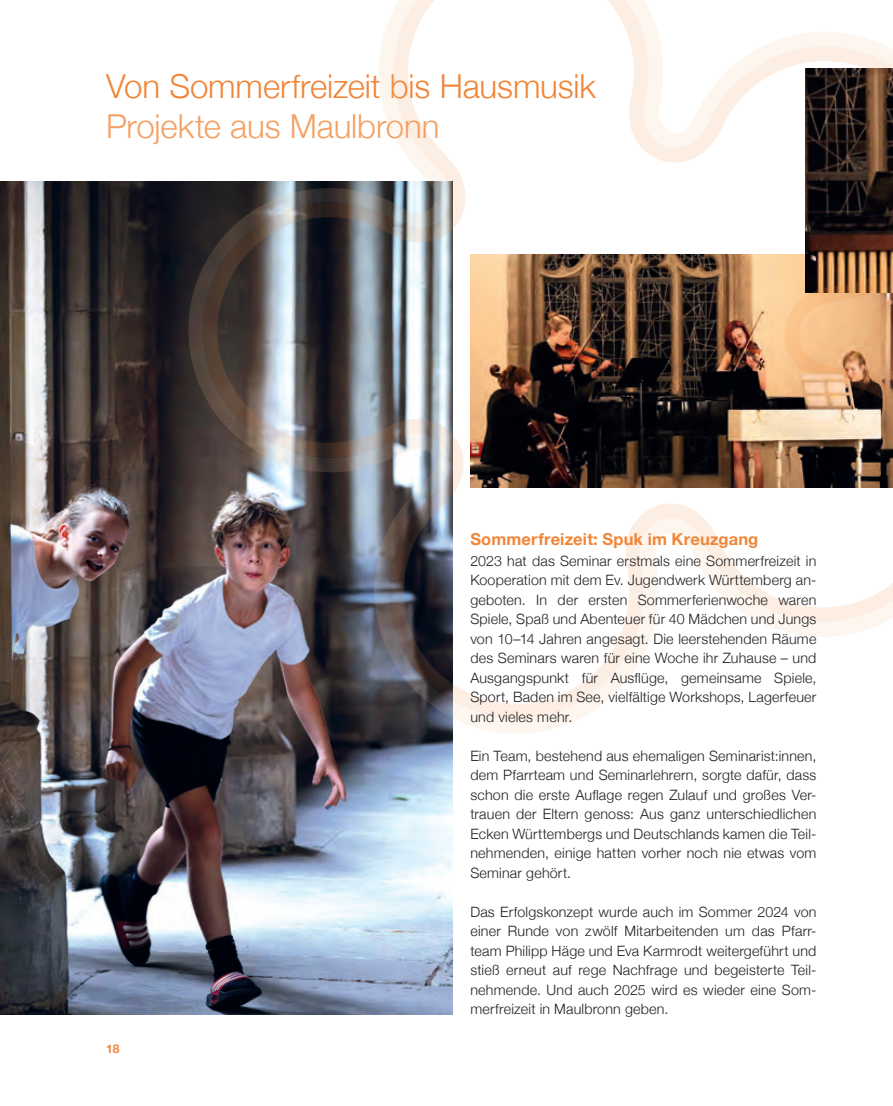
<style>
.page{position:relative;width:893px;height:1106px;background:#fff}
.page>*{position:absolute;margin:0;border:0;box-sizing:border-box;transform-origin:0 0}
.JB_Seminarstiftung_Head_Schwarz{font:300 33px "Helvetica Neue";letter-spacing:-.005em;color:#f18537}
.JB_Seminarstiftung_Head_Schwarz-2{font:300 33px "Helvetica Neue";letter-spacing:-.005em;color:#f5a064}
.JB_Seminarstiftung_Fließ{font:700 16.5px "Helvetica Neue";letter-spacing:.01em;color:#f18537}
.JB_Seminarstiftung_Fließ-2{font:300 14.25px/19.5px "Helvetica Neue";letter-spacing:.015em;color:#231f20;text-align:justify}
.EvSST_Jb_Fließtext{font:700 12px "Helvetica Neue";color:#f18537}
</style>
<div class="page">
<img style="left:0;top:182px;width:452px;height:832px">
<img style="left:67px;top:181px;width:386px;height:694px">
<img style="left:79px;top:0;width:814px;height:857px">
<p class="JB_Seminarstiftung_Head_Schwarz" style="left:106px;top:60px;width:491px">Von Sommerfreizeit bis Hausmusik</p>
<p class="JB_Seminarstiftung_Head_Schwarz-2" style="left:106px;top:99px;width:335px">Projekte aus Maulbronn</p>
<p class="EvSST_Jb_Fließtext" style="left:106px;top:1039px;width:15px">18</p>
<p class="JB_Seminarstiftung_Fließ" style="left:470px;top:526px;width:289px">Sommerfreizeit: Spuk im Kreuzgang</p>
<p class="JB_Seminarstiftung_Fließ-2" style="left:470px;top:550px;width:348px">2023 hat das Seminar erstmals eine Sommerfreizeit in Kooperation mit dem Ev. Jugendwerk Württemberg an&shy;geboten. In der ersten Sommerferienwoche waren Spiele, Spaß und Abenteuer für 40 Mädchen und Jungs von 10–14 Jahren angesagt. Die leerstehenden Räume des Seminars waren für eine Woche ihr Zuhause – und Ausgangspunkt für Ausflüge, gemeinsame Spiele, Sport, Baden im See, vielfältige Workshops, Lagerfeuer und vieles mehr.</p>
<p class="JB_Seminarstiftung_Fließ-2" style="left:470px;top:745px;width:348px">Ein Team, bestehend aus ehemaligen Seminarist:innen, dem Pfarrteam und Seminarlehrern, sorgte dafür, dass schon die erste Auflage regen Zulauf und großes Ver&shy;trauen der Eltern genoss: Aus ganz unterschiedlichen Ecken Württembergs und Deutschlands kamen die Teil&shy;nehmenden, einige hatten vorher noch nie etwas vom Seminar gehört.</p>
<p class="JB_Seminarstiftung_Fließ-2" style="left:470px;top:901px;width:348px">Das Erfolgskonzept wurde auch im Sommer 2024 von einer Runde von zwölf Mitarbeitenden um das Pfarr&shy;team Philipp Häge und Eva Karmrodt weitergeführt und stieß erneut auf rege Nachfrage und begeisterte Teil&shy;nehmende. Und auch 2025 wird es wieder eine Som&shy;merfreizeit in Maulbronn geben.</p>
</div>
